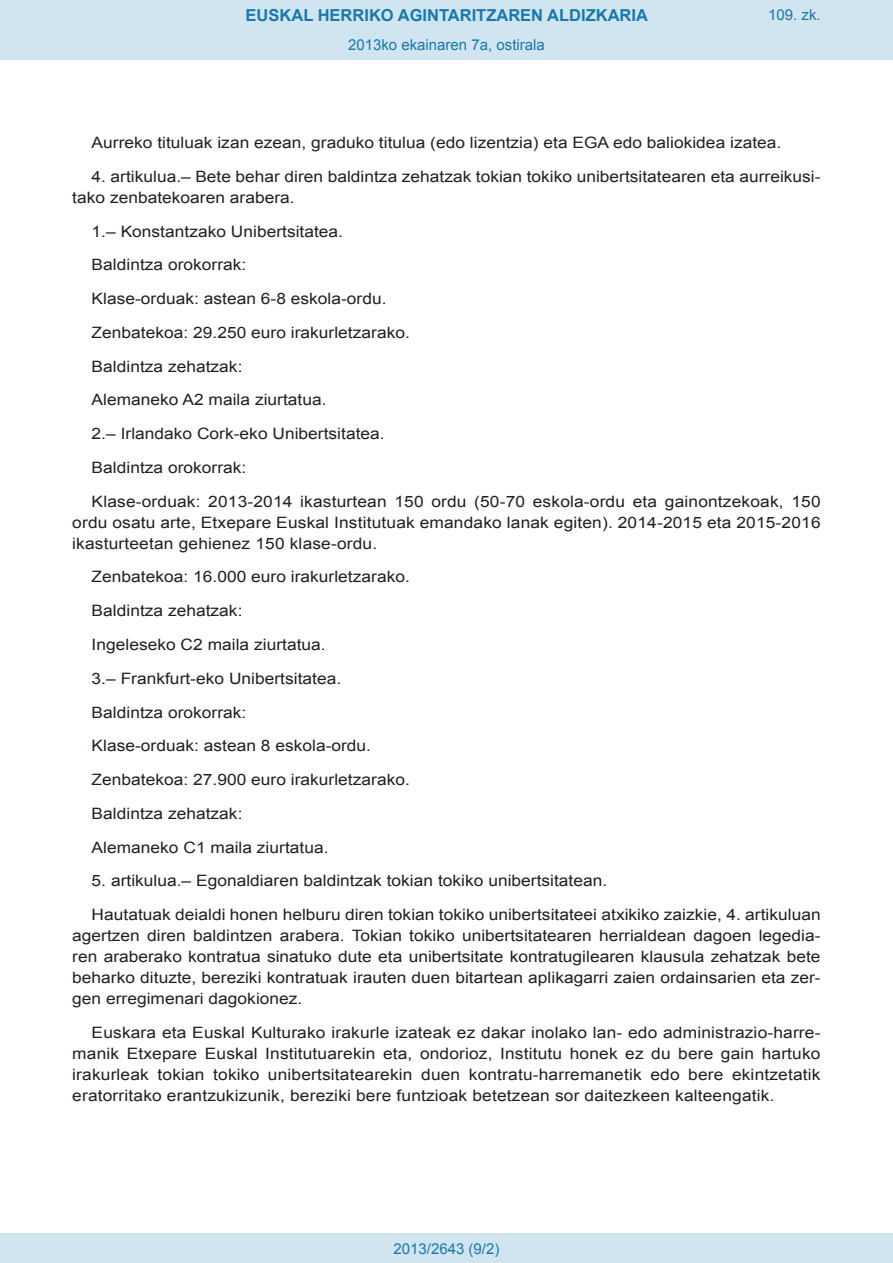
<style>
.page{position:relative;width:893px;height:1263px;background:#fff}
.page>*{position:absolute;margin:0;border:0;box-sizing:border-box;transform-origin:0 0}
.t1{font:700 16.5px "Arial";color:#1879ad}
.BOPVDetalle{font:15.6px/21px "Arial";color:#231f20;text-align:justify;scale:1.11 1}
.Paginacion_Centro{font:15px "Arial";color:#1879ad}
</style>
<div class="page">
<div style="left:0;top:0;width:893px;height:60px;background:#d0e5f0"></div>
<div style="left:0;top:1233px;width:893px;height:30px;background:#d0e5f0"></div>
<p class="t1" style="left:246px;top:4px;width:404px">EUSKAL HERRIKO AGINTARITZAREN ALDIZKARIA</p>
<p class="Paginacion_Centro" style="left:348px;top:35px;width:198px">2013ko ekainaren 7a, ostirala</p>
<p class="Paginacion_Centro" style="left:768px;top:5px;width:54px">109. zk.</p>
<p class="BOPVDetalle" style="left:92px;top:132px;width:623px">Aurreko tituluak izan ezean, graduko titulua (edo lizentzia) eta EGA edo baliokidea izatea.</p>
<p class="BOPVDetalle" style="left:72px;top:166px;width:676px;text-indent:19px">4. artikulua.– Bete behar diren baldintza zehatzak tokian tokiko unibertsitatearen eta aurreikusi&shy;tako zenbatekoaren arabera.</p>
<p class="BOPVDetalle" style="left:92px;top:221px;width:228px">1.– Konstantzako Unibertsitatea.</p>
<p class="BOPVDetalle" style="left:92px;top:255px;width:141px">Baldintza orokorrak:</p>
<p class="BOPVDetalle" style="left:92px;top:288px;width:267px">Klase-orduak: astean 6-8 eskola-ordu.</p>
<p class="BOPVDetalle" style="left:92px;top:322px;width:288px">Zenbatekoa: 29.250 euro irakurletzarako.</p>
<p class="BOPVDetalle" style="left:92px;top:356px;width:137px">Baldintza zehatzak:</p>
<p class="BOPVDetalle" style="left:92px;top:390px;width:213px">Alemaneko A2 maila ziurtatua.</p>
<p class="BOPVDetalle" style="left:92px;top:423px;width:265px">2.– Irlandako Cork-eko Unibertsitatea.</p>
<p class="BOPVDetalle" style="left:92px;top:457px;width:141px">Baldintza orokorrak:</p>
<p class="BOPVDetalle" style="left:72px;top:491px;width:676px;text-indent:19px">Klase-orduak: 2013-2014 ikasturtean 150 ordu (50-70 eskola-ordu eta gainontzekoak, 150 ordu osatu arte, Etxepare Euskal Institutuak emandako lanak egiten). 2014-2015 eta 2015-2016 ikasturteetan gehienez 150 klase-ordu.</p>
<p class="BOPVDetalle" style="left:92px;top:567px;width:288px">Zenbatekoa: 16.000 euro irakurletzarako.</p>
<p class="BOPVDetalle" style="left:92px;top:600px;width:137px">Baldintza zehatzak:</p>
<p class="BOPVDetalle" style="left:92px;top:634px;width:212px">Ingeleseko C2 maila ziurtatua.</p>
<p class="BOPVDetalle" style="left:92px;top:668px;width:226px">3.– Frankfurt-eko Unibertsitatea.</p>
<p class="BOPVDetalle" style="left:92px;top:702px;width:141px">Baldintza orokorrak:</p>
<p class="BOPVDetalle" style="left:92px;top:735px;width:253px">Klase-orduak: astean 8 eskola-ordu.</p>
<p class="BOPVDetalle" style="left:92px;top:769px;width:288px">Zenbatekoa: 27.900 euro irakurletzarako.</p>
<p class="BOPVDetalle" style="left:92px;top:803px;width:137px">Baldintza zehatzak:</p>
<p class="BOPVDetalle" style="left:92px;top:837px;width:215px">Alemaneko C1 maila ziurtatua.</p>
<p class="BOPVDetalle" style="left:92px;top:870px;width:466px">5. artikulua.– Egonaldiaren baldintzak tokian tokiko unibertsitatean.</p>
<p class="BOPVDetalle" style="left:72px;top:904px;width:676px;text-indent:19px">Hautatuak deialdi honen helburu diren tokian tokiko unibertsitateei atxikiko zaizkie, 4. artikuluan agertzen diren baldintzen arabera. Tokian tokiko unibertsitatearen herrialdean dagoen legedia&shy;ren araberako kontratua sinatuko dute eta unibertsitate kontratugilearen klausula zehatzak bete beharko dituzte, bereziki kontratuak irauten duen bitartean aplikagarri zaien ordainsarien eta zer&shy;gen erregimenari dagokionez.</p>
<p class="BOPVDetalle" style="left:72px;top:1022px;width:676px;text-indent:19px">Euskara eta Euskal Kulturako irakurle izateak ez dakar inolako lan- edo administrazio-harre&shy;manik Etxepare Euskal Institutuarekin eta, ondorioz, Institutu honek ez du bere gain hartuko irakurleak tokian tokiko unibertsitatearekin duen kontratu-harremanetik edo bere ekintzetatik eratorritako erantzukizunik, bereziki bere funtzioak betetzean sor daitezkeen kalteengatik.</p>
<p class="Paginacion_Centro" style="left:393px;top:1238px;width:107px">2013/2643 (9/2)</p>
</div>
